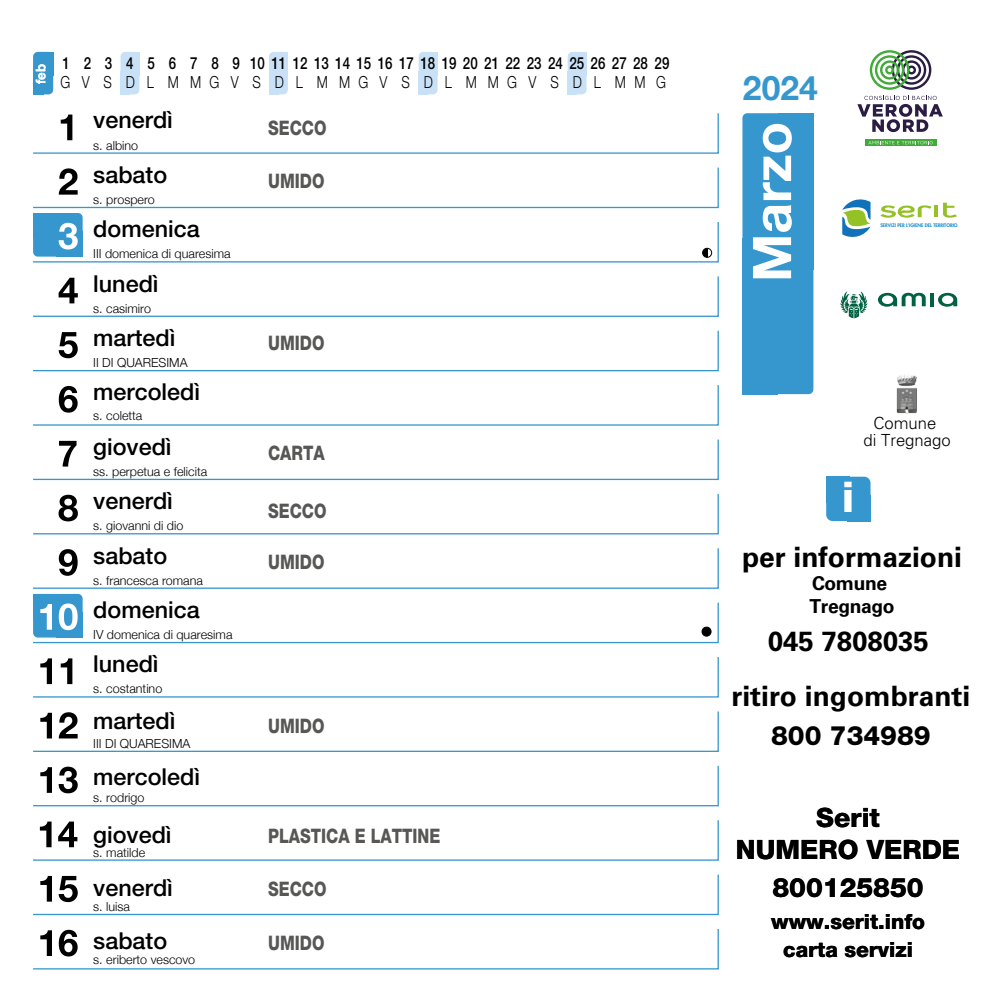
<style>
.page{position:relative;width:993px;height:993px;background:#fff}
.page>*{position:absolute;margin:0;border:0;box-sizing:border-box;transform-origin:0 0}
.t1{font:700 53.38px "Helvetica Neue LT Std";color:#fff}
.t2{font:800 42.35px "Helvetica Neue LT Std";color:#fff}
.t3{font:700 33.6px "Helvetica Neue";color:#3697ce}
.t4{font:700 28px "Univers LT Std";color:#000}
.t5{font:700 27.65px "Univers LT Std";color:#000}
.t6{font:800 26.6px/32px "Helvetica Neue LT Std";color:#000;text-align:center}
.t7{font:500 23.28px "Helvetica Neue LT Std";color:#000}
.t8{font:800 21px/28px "Helvetica Neue LT Std";color:#000;text-align:center}
.t9{font:800 19.95px "Helvetica Neue LT Std";color:#575756;scale:.8 1}
.t10{font:700 19.25px/23.1px "Univers LT Std";letter-spacing:-.02em;color:#000}
.t11{font:500 16.62px "Helvetica Neue LT Std";color:#000;scale:.8 1}
.t12{font:300 16.62px "Helvetica Neue LT Std";color:#000;scale:.8 1}
.t13{font:300 16.62px/17.5px "Univers LT Std";color:#000;text-align:center}
.t14{font:700 13.3px "Helvetica Neue LT Std";color:#fff}
.t15{font:300 12.42px "Helvetica Neue";color:#000}
.t16{font:800 4.73px "Futura Std";color:#108bcc}
</style>
<div class="page">
<div style="left:567px;top:52px;width:19px;height:42px;background:#c8e1f6;border-radius:5px"></div>
<div style="left:567px;top:71px;width:10px;height:23px;background:#c8e1f6"></div>
<div style="left:577px;top:52px;width:9px;height:23px;background:#c8e1f6"></div>
<div style="left:418px;top:52px;width:19px;height:42px;background:#c8e1f6;border-radius:5px"></div>
<div style="left:418px;top:71px;width:10px;height:23px;background:#c8e1f6"></div>
<div style="left:428px;top:52px;width:9px;height:23px;background:#c8e1f6"></div>
<div style="left:269px;top:52px;width:19px;height:42px;background:#c8e1f6;border-radius:5px"></div>
<div style="left:269px;top:71px;width:9px;height:23px;background:#c8e1f6"></div>
<div style="left:278px;top:52px;width:10px;height:23px;background:#c8e1f6"></div>
<div style="left:120px;top:52px;width:19px;height:42px;background:#c8e1f6;border-radius:5px"></div>
<div style="left:120px;top:71px;width:10px;height:23px;background:#c8e1f6"></div>
<div style="left:130px;top:52px;width:9px;height:23px;background:#c8e1f6"></div>
<div style="left:33px;top:593px;width:50px;height:44px;background:#3697ce;border-radius:5px"></div>
<div style="left:33px;top:593px;width:26px;height:26px;background:#3697ce"></div>
<div style="left:33px;top:213px;width:50px;height:43px;background:#3697ce;border-radius:5px"></div>
<div style="left:33px;top:213px;width:26px;height:25px;background:#3697ce"></div>
<svg style="left:33px;top:820px;width:686px;height:41px"></svg>
<svg style="left:33px;top:439px;width:686px;height:41px"></svg>
<div style="left:33px;top:52px;width:20px;height:42px;background:#3697ce;border-radius:5px"></div>
<div style="left:33px;top:71px;width:10px;height:23px;background:#3697ce"></div>
<div style="left:43px;top:52px;width:10px;height:23px;background:#3697ce"></div>
<div style="left:742px;top:113px;width:71px;height:281px;background:#3697ce;border-radius:5px"></div>
<div style="left:742px;top:238px;width:35px;height:156px;background:#3697ce"></div>
<div style="left:777px;top:113px;width:36px;height:156px;background:#3697ce"></div>
<svg style="left:33px;top:929px;width:686px;height:40px"></svg>
<svg style="left:33px;top:874px;width:686px;height:41px"></svg>
<svg style="left:33px;top:765px;width:686px;height:41px"></svg>
<svg style="left:33px;top:711px;width:686px;height:41px"></svg>
<svg style="left:33px;top:657px;width:686px;height:41px"></svg>
<svg style="left:33px;top:601px;width:686px;height:42px"></svg>
<svg style="left:33px;top:548px;width:686px;height:41px"></svg>
<svg style="left:33px;top:493px;width:686px;height:42px"></svg>
<svg style="left:33px;top:385px;width:686px;height:41px"></svg>
<svg style="left:33px;top:330px;width:686px;height:42px"></svg>
<svg style="left:33px;top:276px;width:686px;height:41px"></svg>
<svg style="left:33px;top:220px;width:686px;height:43px"></svg>
<svg style="left:33px;top:167px;width:686px;height:42px"></svg>
<svg style="left:33px;top:113px;width:686px;height:41px"></svg>
<div style="left:702px;top:248px;width:5px;height:9px;background:#000"></div>
<div style="left:702px;top:248px;width:9px;height:9px;border:1px solid #000;border-radius:50%"></div>
<div style="left:701px;top:627px;width:9px;height:9px;background:#000;border-radius:50%"></div>
<div style="left:701px;top:626px;width:10px;height:10px;border:1px solid #000;border-radius:50%"></div>
<svg style="left:880px;top:203px;width:76px;height:15px"></svg>
<svg style="left:842px;top:199px;width:28px;height:38px"></svg>
<svg style="left:865px;top:139px;width:70px;height:7px"></svg>
<svg style="left:869px;top:50px;width:62px;height:40px"></svg>
<svg style="left:868px;top:141px;width:64px;height:3px"></svg>
<svg style="left:857px;top:96px;width:85px;height:36px"></svg>
<svg style="left:878px;top:293px;width:47px;height:14px"></svg>
<svg style="left:938px;top:293px;width:18px;height:14px"></svg>
<svg style="left:930px;top:293px;width:3px;height:13px"></svg>
<svg style="left:840px;top:291px;width:27px;height:27px"></svg>
<div style="left:825px;top:476px;width:45px;height:45px;background:#3697ce;border-radius:6px"></div>
<div style="left:825px;top:476px;width:24px;height:26px;background:#3697ce"></div>
<div style="left:846px;top:495px;width:24px;height:26px;background:#3697ce"></div>
<img style="left:896px;top:375px;width:20px;height:39px">
<p class="t14" style="left:33px;top:84px;width:22px;rotate:-90deg">feb</p>
<h3 class="t11" style="left:62px;top:53px;width:37px">1 2</h3>
<h3 class="t12" style="left:60px;top:72px;width:14px">G</h3>
<h3 class="t12" style="left:82px;top:72px;width:11px">V</h3>
<h3 class="t11" style="left:105px;top:53px;width:11px">3</h3>
<h3 class="t12" style="left:104px;top:72px;width:12px">S</h3>
<h3 class="t11" style="left:126px;top:53px;width:11px">4</h3>
<h3 class="t12" style="left:126px;top:72px;width:13px">D</h3>
<h3 class="t11" style="left:147px;top:53px;width:11px">5</h3>
<h3 class="t12" style="left:147px;top:72px;width:10px">L</h3>
<h3 class="t11" style="left:169px;top:53px;width:11px">6</h3>
<h3 class="t12" style="left:168px;top:72px;width:15px">M</h3>
<h3 class="t11" style="left:190px;top:53px;width:11px">7</h3>
<h3 class="t12" style="left:190px;top:72px;width:15px">M</h3>
<h3 class="t11" style="left:211px;top:53px;width:11px">8</h3>
<h3 class="t12" style="left:209px;top:72px;width:14px">G</h3>
<h3 class="t11" style="left:232px;top:53px;width:11px">9</h3>
<h3 class="t11" style="left:250px;top:53px;width:525px">10 11 12 13 14 15 16 17 18 19 20 21 22 23 24 25 26 27 28 29</h3>
<h3 class="t12" style="left:230px;top:72px;width:11px">V</h3>
<h3 class="t12" style="left:252px;top:72px;width:12px">S</h3>
<h3 class="t12" style="left:275px;top:72px;width:13px">D</h3>
<h3 class="t12" style="left:296px;top:72px;width:10px">L</h3>
<h3 class="t12" style="left:316px;top:72px;width:15px">M</h3>
<h3 class="t12" style="left:339px;top:72px;width:15px">M</h3>
<h3 class="t12" style="left:358px;top:72px;width:14px">G</h3>
<h3 class="t12" style="left:379px;top:72px;width:11px">V</h3>
<h3 class="t12" style="left:401px;top:72px;width:12px">S</h3>
<h3 class="t12" style="left:423px;top:72px;width:13px">D</h3>
<h3 class="t12" style="left:444px;top:72px;width:10px">L</h3>
<h3 class="t12" style="left:465px;top:72px;width:15px">M</h3>
<h3 class="t12" style="left:488px;top:72px;width:15px">M</h3>
<h3 class="t12" style="left:507px;top:72px;width:14px">G</h3>
<h3 class="t12" style="left:528px;top:72px;width:11px">V</h3>
<h3 class="t12" style="left:550px;top:72px;width:12px">S</h3>
<h3 class="t12" style="left:572px;top:72px;width:13px">D</h3>
<h3 class="t12" style="left:593px;top:72px;width:10px">L</h3>
<h3 class="t12" style="left:614px;top:72px;width:40px">M M</h3>
<h3 class="t12" style="left:655px;top:72px;width:14px">G</h3>
<h3 class="t3" style="left:742px;top:67px;width:76px">2024</h3>
<h3 class="t7" style="left:93px;top:106px;width:81px">venerdì</h3>
<h3 class="t7" style="left:93px;top:161px;width:75px">sabato</h3>
<h3 class="t7" style="left:93px;top:215px;width:108px">domenica</h3>
<h3 class="t7" style="left:93px;top:269px;width:67px">lunedì</h3>
<h3 class="t7" style="left:93px;top:324px;width:84px">martedì</h3>
<h3 class="t7" style="left:93px;top:378px;width:108px">mercoledì</h3>
<h3 class="t7" style="left:93px;top:432px;width:80px">giovedì</h3>
<h3 class="t7" style="left:93px;top:487px;width:81px">venerdì</h3>
<h3 class="t7" style="left:93px;top:541px;width:75px">sabato</h3>
<h3 class="t7" style="left:93px;top:595px;width:108px">domenica</h3>
<h3 class="t7" style="left:93px;top:650px;width:67px">lunedì</h3>
<h3 class="t7" style="left:93px;top:706px;width:84px">martedì</h3>
<h3 class="t7" style="left:93px;top:762px;width:108px">mercoledì</h3>
<p class="t15" style="left:93px;top:137px;width:46px">s. albino</p>
<p class="t15" style="left:93px;top:192px;width:63px">s. prospero</p>
<p class="t15" style="left:93px;top:246px;width:139px">III domenica di quaresima</p>
<p class="t15" style="left:93px;top:300px;width:59px">s. casimiro</p>
<p class="t15" style="left:93px;top:355px;width:96px">II DI QUARESIMA</p>
<p class="t15" style="left:93px;top:407px;width:51px">s. coletta</p>
<p class="t15" style="left:93px;top:463px;width:115px">ss. perpetua e felicita</p>
<p class="t15" style="left:93px;top:518px;width:92px">s. giovanni di dio</p>
<p class="t15" style="left:93px;top:572px;width:111px">s. francesca romana</p>
<p class="t15" style="left:93px;top:626px;width:141px">IV domenica di quaresima</p>
<p class="t15" style="left:93px;top:681px;width:70px">s. costantino</p>
<p class="t15" style="left:93px;top:735px;width:98px">III DI QUARESIMA</p>
<p class="t15" style="left:93px;top:789px;width:53px">s. rodrigo</p>
<h3 class="t7" style="left:93px;top:820px;width:80px">giovedì</h3>
<h3 class="t7" style="left:93px;top:873px;width:81px">venerdì</h3>
<h3 class="t7" style="left:93px;top:926px;width:75px">sabato</h3>
<p class="t15" style="left:93px;top:844px;width:53px">s. matilde</p>
<p class="t15" style="left:93px;top:898px;width:38px">s. luisa</p>
<p class="t15" style="left:93px;top:951px;width:103px">s. eriberto vescovo</p>
<h3 class="t9" style="left:268px;top:116px;width:74px">SECCO</h3>
<h3 class="t9" style="left:268px;top:169px;width:72px">UMIDO</h3>
<h3 class="t9" style="left:268px;top:331px;width:72px">UMIDO</h3>
<h3 class="t9" style="left:268px;top:440px;width:72px">CARTA</h3>
<h3 class="t9" style="left:268px;top:498px;width:74px">SECCO</h3>
<h3 class="t9" style="left:268px;top:549px;width:72px">UMIDO</h3>
<h3 class="t9" style="left:268px;top:714px;width:72px">UMIDO</h3>
<h3 class="t9" style="left:268px;top:823px;width:217px">PLASTICA E LATTINE</h3>
<h3 class="t9" style="left:268px;top:876px;width:74px">SECCO</h3>
<h3 class="t9" style="left:268px;top:930px;width:72px">UMIDO</h3>
<h1 class="t1" style="left:738px;top:282px;width:162px;rotate:-90deg">Marzo</h1>
<p class="t16" style="left:880px;top:222px;width:79px">SERVIZI PER L’IGIENE DEL TERRITORIO</p>
<h3 class="t13" style="left:863px;top:414px;width:89px">Comune<br>di Tregnago</h3>
<h2 class="t2" style="left:841px;top:471px;width:14px">i</h2>
<h3 class="t4" style="left:741px;top:540px;width:221px">per informazioni</h3>
<h3 class="t10" style="left:809px;top:571px;width:87px">Comune<br>Tregnago</h3>
<h3 class="t5" style="left:767px;top:625px;width:162px">045 7808035</h3>
<h3 class="t4" style="left:731px;top:680px;width:240px">ritiro ingombranti</h3>
<h3 class="t6" style="left:770px;top:719px;width:161px">800 734989</h3>
<h3 class="t6" style="left:735px;top:800px;width:226px">Serit<br>NUMERO VERDE</h3>
<h3 class="t6" style="left:772px;top:871px;width:153px">800125850</h3>
<h3 class="t8" style="left:771px;top:906px;width:155px">www.serit.info carta servizi</h3>
</div>
